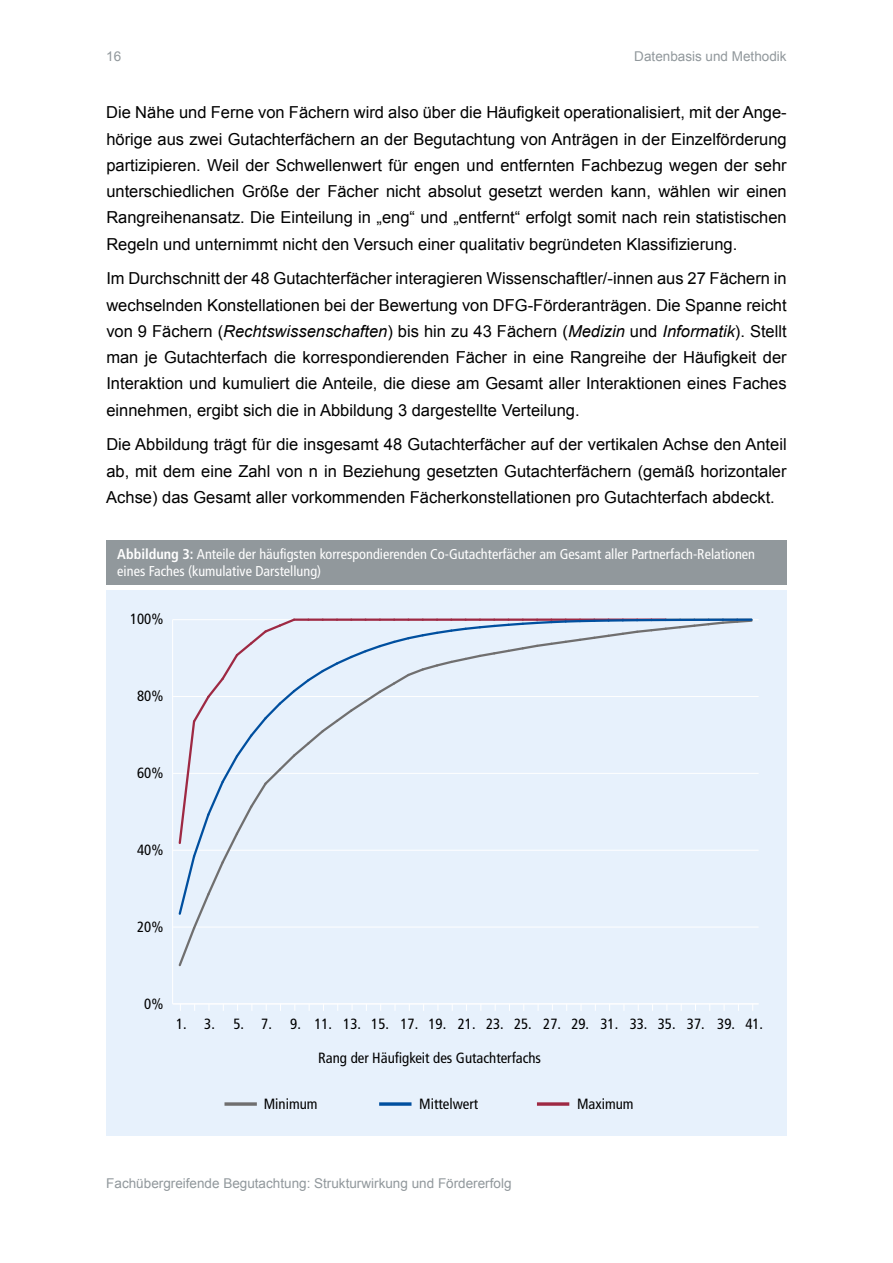
<style>
.page{position:relative;width:893px;height:1263px;background:#fff}
.page>*{position:absolute;margin:0;border:0;box-sizing:border-box;transform-origin:0 0}
.t1{font:16.5px/26.2px "Arial";color:#000;text-align:justify}
.t2{font:condensed 14.85px "Frutiger LT Std";color:#000}
.t3{font:condensed 14.25px/16.5px "Frutiger LT Std";color:#fff}
.t4{font:13.5px "Arial";color:#91989c}
.s1{font-style:italic}
.s2{font-weight:700}
</style>
<div class="page">
<div style="left:107px;top:540px;width:680px;height:44px;background:#91989c"></div>
<div style="left:106px;top:590px;width:681px;height:545px;background:#e7f1fc"></div>
<hr style="left:172px;top:620px;width:1px;height:384px;background:#fff">
<hr style="left:173px;top:1003px;width:586px;height:1px;background:#fff">
<hr style="left:173px;top:927px;width:586px;height:1px;background:#fff">
<hr style="left:173px;top:850px;width:586px;height:1px;background:#fff">
<hr style="left:173px;top:773px;width:586px;height:1px;background:#fff">
<hr style="left:173px;top:696px;width:586px;height:1px;background:#fff">
<hr style="left:173px;top:619px;width:586px;height:1px;background:#fff">
<svg style="left:177px;top:618px;width:577px;height:349px"></svg>
<hr style="left:737px;top:618px;width:14px;height:3px;background:#004f9f">
<svg style="left:224px;top:1102px;width:33px;height:4px"></svg>
<svg style="left:379px;top:1102px;width:32px;height:4px"></svg>
<svg style="left:537px;top:1102px;width:32px;height:4px"></svg>
<p class="t4" style="left:106px;top:47px;width:17px">16</p>
<p class="t4" style="left:634px;top:47px;width:154px">Datenbasis und Methodik</p>
<p class="t1" style="left:106px;top:100px;width:682px">Die Nähe und Ferne von Fächern wird also über die Häufigkeit operationalisiert, mit der Ange&shy;hörige aus zwei Gutachterfächern an der Begutachtung von Anträgen in der Einzelförderung partizipieren. Weil der Schwellenwert für engen und entfernten Fachbezug wegen der sehr unterschiedlichen Größe der Fächer nicht absolut gesetzt werden kann, wählen wir einen Rangreihenansatz. Die Einteilung in „eng“ und „entfernt“ erfolgt somit nach rein statistischen Regeln und unternimmt nicht den Versuch einer qualitativ begründeten Klassifizierung.</p>
<p class="t1" style="left:106px;top:266px;width:682px">Im Durchschnitt der 48 Gutachterfächer interagieren Wissenschaftler/-innen aus 27 Fächern in wechselnden Konstellationen bei der Bewertung von DFG-Förderanträgen. Die Spanne reicht von 9 Fächern (<span class="s1">Rechtswissenschaften</span>) bis hin zu 43 Fächern (<span class="s1">Medizin</span> und <span class="s1">Informatik</span>). Stellt man je Gutachterfach die korrespondierenden Fächer in eine Rangreihe der Häufigkeit der Interaktion und kumuliert die Anteile, die diese am Gesamt aller Interaktionen eines Faches einnehmen, ergibt sich die in Abbildung 3 dargestellte Verteilung.</p>
<p class="t1" style="left:106px;top:432px;width:682px">Die Abbildung trägt für die insgesamt 48 Gutachterfächer auf der vertikalen Achse den Anteil ab, mit dem eine Zahl von n in Beziehung gesetzten Gutachterfächern (gemäß horizontaler Achse) das Gesamt aller vorkommenden Fächerkonstellationen pro Gutachterfach abdeckt.</p>
<p class="t3" style="left:117px;top:546px;width:639px"><span class="s2">Abbildung 3:</span> Anteile der häufigsten korrespondierenden Co-Gutachterfächer am Gesamt aller Partnerfach-Relationen eines Faches (kumulative Darstellung)</p>
<p class="t2" style="left:130px;top:610px;width:35px">100%</p>
<p class="t2" style="left:137px;top:687px;width:28px">80%</p>
<p class="t2" style="left:137px;top:764px;width:28px">60%</p>
<p class="t2" style="left:137px;top:841px;width:28px">40%</p>
<p class="t2" style="left:137px;top:918px;width:28px">20%</p>
<p class="t2" style="left:144px;top:995px;width:21px">0%</p>
<p class="t2" style="left:176px;top:1015px;width:70px">1. 3. 5.</p>
<p class="t2" style="left:261px;top:1015px;width:503px">7. 9. 11. 13. 15. 17. 19. 21. 23. 25. 27. 29. 31. 33. 35. 37. 39. 41.</p>
<p class="t2" style="left:318px;top:1049px;width:224px">Rang der Häufigkeit des Gutachterfachs</p>
<p class="t2" style="left:264px;top:1095px;width:55px">Minimum</p>
<p class="t2" style="left:419px;top:1095px;width:60px">Mittelwert</p>
<p class="t2" style="left:577px;top:1095px;width:58px">Maximum</p>
<p class="t4" style="left:106px;top:1174px;width:407px">Fachübergreifende Begutachtung: Strukturwirkung und Fördererfolg</p>
</div>
